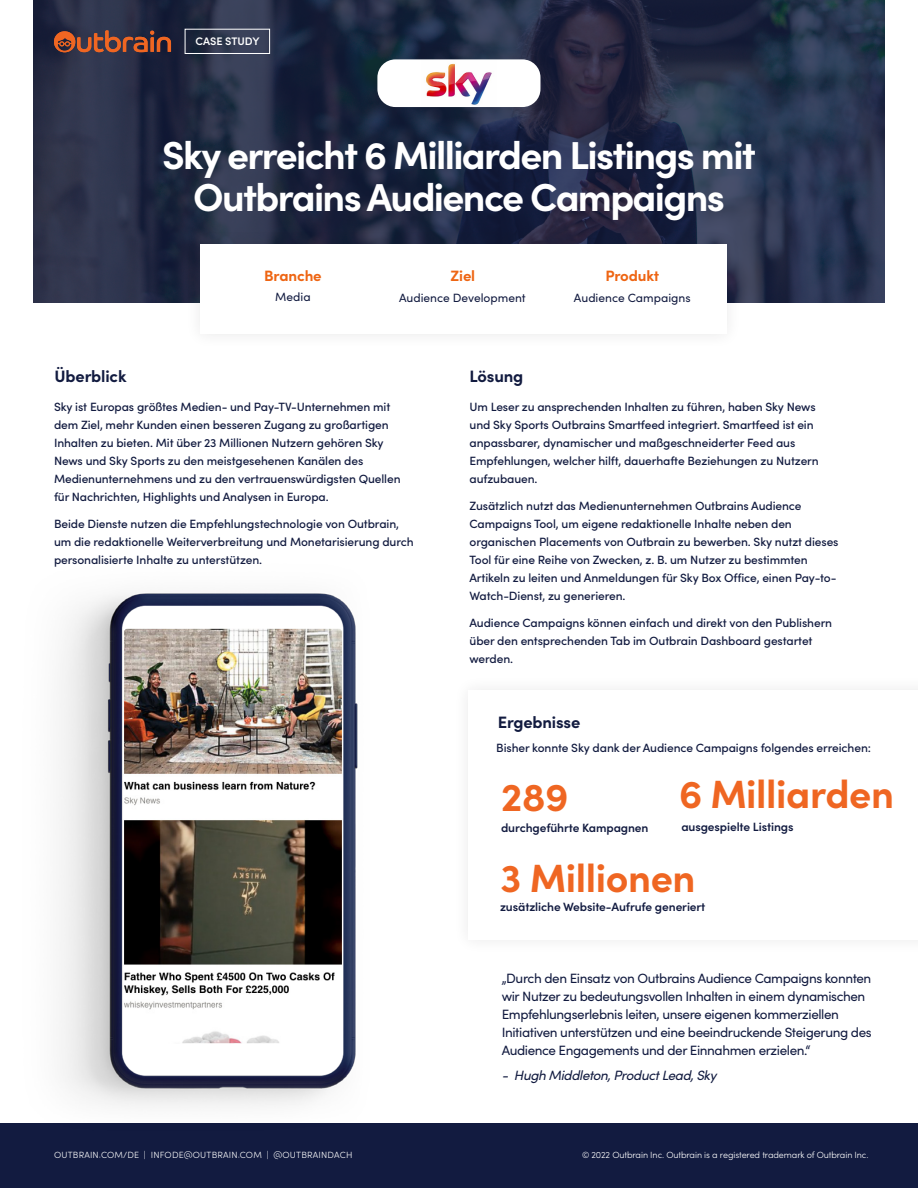
<style>
.page{position:relative;width:918px;height:1188px;background:#fff}
.page>*{position:absolute;margin:0;border:0;box-sizing:border-box;transform-origin:0 0}
.t1{font:700 39.45px "Sofia Pro";letter-spacing:-.01em;color:#ef6622}
.BODY_COPY_AFTER_HEAD{font:700 39px "Sofia Pro";letter-spacing:-.04em;color:#fff}
.t2{font:700 16.5px "Sofia Pro";letter-spacing:-.01em;color:#121b40}
.t3{font:700 15px "Sofia Pro";letter-spacing:-.01em;color:#ee6513}
.t4{font:13.5px/18px "Sofia Pro";letter-spacing:-.03em;color:#121b40}
.t5{font:italic 13.5px "Sofia Pro";letter-spacing:-.03em;color:#121b40}
.t6{font:500 12px/18px "Sofia Pro";letter-spacing:-.01em;color:#121b40}
.t7{font:600 12px "Sofia Pro";letter-spacing:-.01em;color:#121b40}
.t8{font:12px "Sofia Pro";color:#121b40}
.t9{font:600 10.95px "Sofia Pro";color:#fff}
.CALENDAR_MONTH{font:300 9px "Sofia Pro";letter-spacing:-.01em;color:#fff}
.CALENDAR_MONTH-2{font:300 9px "Sofia Pro";letter-spacing:.02em;color:#fff}
</style>
<div class="page">
<div style="left:0;top:1123px;width:918px;height:65px;background:#121b40"></div>
<svg style="left:33px;top:0;width:852px;height:303px;background:#242d47"></svg>
<div style="left:362px;top:44px;width:193px;height:78px;background:#231f20;opacity:.1"></div>
<div style="left:377px;top:59px;width:163px;height:48px;background:#fff;border-radius:18px"></div>
<div style="left:185px;top:29px;width:85px;height:25px;border:1px solid #fff"></div>
<svg style="left:54px;top:30px;width:117px;height:22px;background:#794335"></svg>
<div style="left:185px;top:229px;width:557px;height:121px;background:#231f20;opacity:.1"></div>
<div style="left:200px;top:244px;width:526px;height:90px;background:#fff"></div>
<img style="left:60px;top:593px;width:298px;height:514px">
<img style="left:426px;top:63px;width:66px;height:42px">
<p class="t9" style="left:196px;top:33px;width:65px">CASE STUDY</p>
<p class="BODY_COPY_AFTER_HEAD" style="left:162px;top:125px;width:595px">Sky erreicht 6 Milliarden Listings mit</p>
<p class="BODY_COPY_AFTER_HEAD" style="left:193px;top:167px;width:533px">Outbrains Audience Campaigns</p>
<p class="t2" style="left:55px;top:363px;width:73px">Überblick</p>
<p class="t3" style="left:264px;top:264px;width:59px">Branche</p>
<p class="t8" style="left:275px;top:288px;width:37px">Media</p>
<p class="t3" style="left:451px;top:264px;width:26px">Ziel</p>
<p class="t8" style="left:399px;top:289px;width:128px">Audience Development</p>
<p class="t2" style="left:470px;top:363px;width:55px">Lösung</p>
<p class="t3" style="left:605px;top:264px;width:55px">Produkt</p>
<p class="t8" style="left:574px;top:289px;width:118px">Audience Campaigns</p>
<p class="t6" style="left:54px;top:397px;width:348px">Sky ist Europas größtes Medien- und Pay-TV-Unternehmen mit dem Ziel, mehr Kunden einen besseren Zugang zu großartigen Inhalten zu bieten. Mit über 23 Millionen Nutzern gehören Sky News und Sky Sports zu den meistgesehenen Kanälen des Medienunternehmens und zu den vertrauenswürdigsten Quellen für Nachrichten, Highlights und Analysen in Europa.</p>
<p class="t6" style="left:54px;top:514px;width:361px">Beide Dienste nutzen die Empfehlungstechnologie von Outbrain, um die redaktionelle Weiterverbreitung und Monetarisierung durch personalisierte Inhalte zu unterstützen.</p>
<p class="t6" style="left:470px;top:397px;width:351px">Um Leser zu ansprechenden Inhalten zu führen, haben Sky News und Sky Sports Outbrains Smartfeed integriert. Smartfeed ist ein anpassbarer, dynamischer und maßgeschneiderter Feed aus Empfehlungen, welcher hilft, dauerhafte Beziehungen zu Nutzern aufzubauen.</p>
<p class="t6" style="left:470px;top:496px;width:371px">Zusätzlich nutzt das Medienunternehmen Outbrains Audience Campaigns Tool, um eigene redaktionelle Inhalte neben den organischen Placements von Outbrain zu bewerben. Sky nutzt dieses Tool für eine Reihe von Zwecken, z. B. um Nutzer zu bestimmten Artikeln zu leiten und Anmeldungen für Sky Box Office, einen Pay-to-Watch-Dienst, zu generieren.</p>
<p class="t6" style="left:470px;top:613px;width:364px">Audience Campaigns können einfach und direkt von den Publishern über den entsprechenden Tab im Outbrain Dashboard gestartet werden.</p>
<p class="t2" style="left:498px;top:710px;width:84px">Ergebnisse</p>
<p class="t6" style="left:496px;top:738px;width:376px">Bisher konnte Sky dank der Audience Campaigns folgendes erreichen:</p>
<p class="t1" style="left:501px;top:767px;width:69px">289</p>
<p class="t7" style="left:501px;top:819px;width:149px">durchgeführte Kampagnen</p>
<p class="t1" style="left:679px;top:764px;width:216px">6 Milliarden</p>
<p class="t7" style="left:681px;top:817px;width:114px">ausgespielte Listings</p>
<p class="t1" style="left:500px;top:848px;width:197px">3 Millionen</p>
<p class="t7" style="left:500px;top:898px;width:207px">zusätzliche Website-Aufrufe generiert</p>
<p class="t4" style="left:502px;top:968px;width:372px">„Durch den Einsatz von Outbrains Audience Campaigns konnten wir Nutzer zu bedeutungsvollen Inhalten in einem dynamischen Empfehlungserlebnis leiten, unsere eigenen kommerziellen Initiativen unterstützen und eine beeindruckende Steigerung des Audience Engagements und der Einnahmen erzielen.“</p>
<p class="t5" style="left:502px;top:1065px;width:216px">- Hugh Middleton, Product Lead, Sky</p>
<p class="CALENDAR_MONTH-2" style="left:54px;top:1148px;width:300px">OUTBRAIN.COM/DE | INFODE@OUTBRAIN.COM | @OUTBRAINDACH</p>
<p class="CALENDAR_MONTH" style="left:582px;top:1148px;width:288px">© 2022 Outbrain Inc. Outbrain is a registered trademark of Outbrain Inc.</p>
</div>
